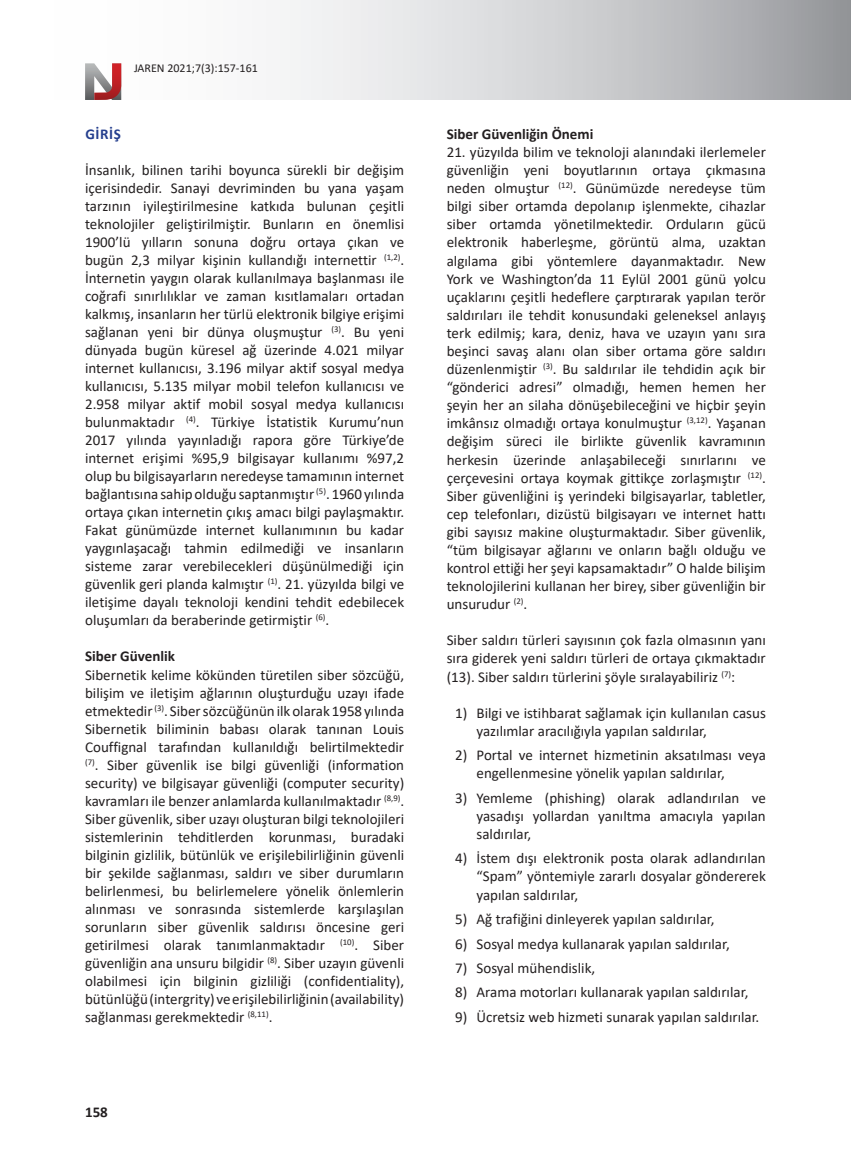
<style>
.page{position:relative;width:851px;height:1170px;background:#fff}
.page>*{position:absolute;margin:0;border:0;box-sizing:border-box;transform-origin:0 0}
.Paragraf{font:15px/18px "Calibri";color:#231f20;text-align:justify}
.Başlık_2{font:700 15px "Calibri";color:#231f20}
.Başlık_1{font:700 15px "Calibri";letter-spacing:.04em;color:#253f8e}
.t1{font:12px "Calibri";color:#231f20}
</style>
<div class="page">
<svg style="left:121px;top:0;width:729px;height:100px"></svg>
<svg style="left:85px;top:63px;width:36px;height:37px"></svg>
<p class="t1" style="left:134px;top:60px;width:125px">JAREN 2021;7(3):157-161</p>
<p class="Başlık_1" style="left:85px;top:123px;width:37px">GIRIŞ</p>
<p class="Paragraf" style="left:85px;top:160px;width:320px">İnsanlık, bilinen tarihi boyunca sürekli bir değişim içerisindedir. Sanayi devriminden bu yana yaşam tarzının iyileştirilmesine katkıda bulunan çeşitli teknolojiler geliştirilmiştir. Bunların en önemlisi 1900’lü yılların sonuna doğru ortaya çıkan ve bugün 2,3 milyar kişinin kullandığı internettir <sup>(1,2)</sup>.<br>İnternetin yaygın olarak kullanılmaya başlanması ile coğrafi sınırlılıklar ve zaman kısıtlamaları ortadan kalkmış, insanların her türlü elektronik bilgiye erişimi sağlanan yeni bir dünya oluşmuştur <sup>(3)</sup>. Bu yeni dünyada bugün küresel ağ üzerinde 4.021 milyar internet kullanıcısı, 3.196 milyar aktif sosyal medya kullanıcısı, 5.135 milyar mobil telefon kullanıcısı ve 2.958 milyar aktif mobil sosyal medya kullanıcısı bulunmaktadır <sup>(4)</sup>. Türkiye İstatistik Kurumu’nun 2017 yılında yayınladığı rapora göre Türkiye’de internet erişimi %95,9 bilgisayar kullanımı %97,2 olup bu bilgisayarların neredeyse tamamının internet bağlantısına sahip olduğu saptanmıştır <sup>(5)</sup>. 1960 yılında ortaya çıkan internetin çıkış amacı bilgi paylaşmaktır.<br>Fakat günümüzde internet kullanımının bu kadar yaygınlaşacağı tahmin edilmediği ve insanların sisteme zarar verebilecekleri düşünülmediği için güvenlik geri planda kalmıştır <sup>(1)</sup>. 21. yüzyılda bilgi ve iletişime dayalı teknoloji kendini tehdit edebilecek oluşumları da beraberinde getirmiştir <sup>(6)</sup>.</p>
<p class="Başlık_2" style="left:85px;top:646px;width:91px">Siber Güvenlik</p>
<p class="Paragraf" style="left:85px;top:665px;width:320px">Sibernetik kelime kökünden türetilen siber sözcüğü, bilişim ve iletişim ağlarının oluşturduğu uzayı ifade etmektedir <sup>(3)</sup>. Siber sözcüğünün ilk olarak 1958 yılında Sibernetik biliminin babası olarak tanınan Louis Couffignal tarafından kullanıldığı belirtilmektedir <sup>(7)</sup>. Siber güvenlik ise bilgi güvenliği (information security) ve bilgisayar güvenliği (computer security) kavramları ile benzer anlamlarda kullanılmaktadır <sup>(8,9)</sup>.<br>Siber güvenlik, siber uzayı oluşturan bilgi teknolojileri sistemlerinin tehditlerden korunması, buradaki bilginin gizlilik, bütünlük ve erişilebilirliğinin güvenli bir şekilde sağlanması, saldırı ve siber durumların belirlenmesi, bu belirlemelere yönelik önlemlerin alınması ve sonrasında sistemlerde karşılaşılan sorunların siber güvenlik saldırısı öncesine geri getirilmesi olarak tanımlanmaktadır <sup>(10)</sup>. Siber güvenliğin ana unsuru bilgidir <sup>(8)</sup>. Siber uzayın güvenli olabilmesi için bilginin gizliliği (confidentiality), bütünlüğü (intergrity) ve erişilebilirliğinin (availability) sağlanması gerekmektedir <sup>(8,11)</sup>.</p>
<p class="Başlık_2" style="left:85px;top:1101px;width:24px">158</p>
<p class="Başlık_2" style="left:446px;top:123px;width:148px">Siber Güvenliğin Önemi</p>
<p class="Paragraf" style="left:446px;top:142px;width:320px">21. yüzyılda bilim ve teknoloji alanındaki ilerlemeler güvenliğin yeni boyutlarının ortaya çıkmasına neden olmuştur <sup>(12)</sup>. Günümüzde neredeyse tüm bilgi siber ortamda depolanıp işlenmekte, cihazlar siber ortamda yönetilmektedir. Orduların gücü elektronik haberleşme, görüntü alma, uzaktan algılama gibi yöntemlere dayanmaktadır. New York ve Washington’da 11 Eylül 2001 günü yolcu uçaklarını çeşitli hedeflere çarptırarak yapılan terör saldırıları ile tehdit konusundaki geleneksel anlayış terk edilmiş; kara, deniz, hava ve uzayın yanı sıra beşinci savaş alanı olan siber ortama göre saldırı düzenlenmiştir <sup>(3)</sup>. Bu saldırılar ile tehdidin açık bir “gönderici adresi” olmadığı, hemen hemen her şeyin her an silaha dönüşebileceğini ve hiçbir şeyin imkânsız olmadığı ortaya konulmuştur <sup>(3,12)</sup>. Yaşanan değişim süreci ile birlikte güvenlik kavramının herkesin üzerinde anlaşabileceği sınırlarını ve çerçevesini ortaya koymak gittikçe zorlaşmıştır <sup>(12)</sup>.<br>Siber güvenliğini iş yerindeki bilgisayarlar, tabletler, cep telefonları, dizüstü bilgisayarı ve internet hattı gibi sayısız makine oluşturmaktadır. Siber güvenlik, “tüm bilgisayar ağlarını ve onların bağlı olduğu ve kontrol ettiği her şeyi kapsamaktadır” O halde bilişim teknolojilerini kullanan her birey, siber güvenliğin bir unsurudur <sup>(2)</sup>.</p>
<p class="Paragraf" style="left:446px;top:631px;width:320px">Siber saldırı türleri sayısının çok fazla olmasının yanı sıra giderek yeni saldırı türleri de ortaya çıkmaktadır (13). Siber saldırı türlerini şöyle sıralayabiliriz <sup>(7)</sup>:</p>
<p class="Paragraf" style="left:476px;top:703px;width:291px;text-indent:-21px">1) Bilgi ve istihbarat sağlamak için kullanılan casus yazılımlar aracılığıyla yapılan saldırılar,</p>
<p class="Paragraf" style="left:476px;top:745px;width:291px;text-indent:-21px">2) Portal ve internet hizmetinin aksatılması veya engellenmesine yönelik yapılan saldırılar,</p>
<p class="Paragraf" style="left:476px;top:788px;width:291px;text-indent:-21px">3) Yemleme (phishing) olarak adlandırılan ve yasadışı yollardan yanıltma amacıyla yapılan saldırılar,</p>
<p class="Paragraf" style="left:476px;top:848px;width:291px;text-indent:-21px">4) İstem dışı elektronik posta olarak adlandırılan “Spam” yöntemiyle zararlı dosyalar göndererek yapılan saldırılar,</p>
<p class="Paragraf" style="left:455px;top:909px;width:261px">5) Ağ trafiğini dinleyerek yapılan saldırılar,</p>
<p class="Paragraf" style="left:455px;top:934px;width:276px">6) Sosyal medya kullanarak yapılan saldırılar,</p>
<p class="Paragraf" style="left:455px;top:958px;width:141px">7) Sosyal mühendislik,</p>
<p class="Paragraf" style="left:455px;top:982px;width:294px">8) Arama motorları kullanarak yapılan saldırılar,</p>
<p class="Paragraf" style="left:455px;top:1007px;width:305px">9) Ücretsiz web hizmeti sunarak yapılan saldırılar.</p>
</div>
